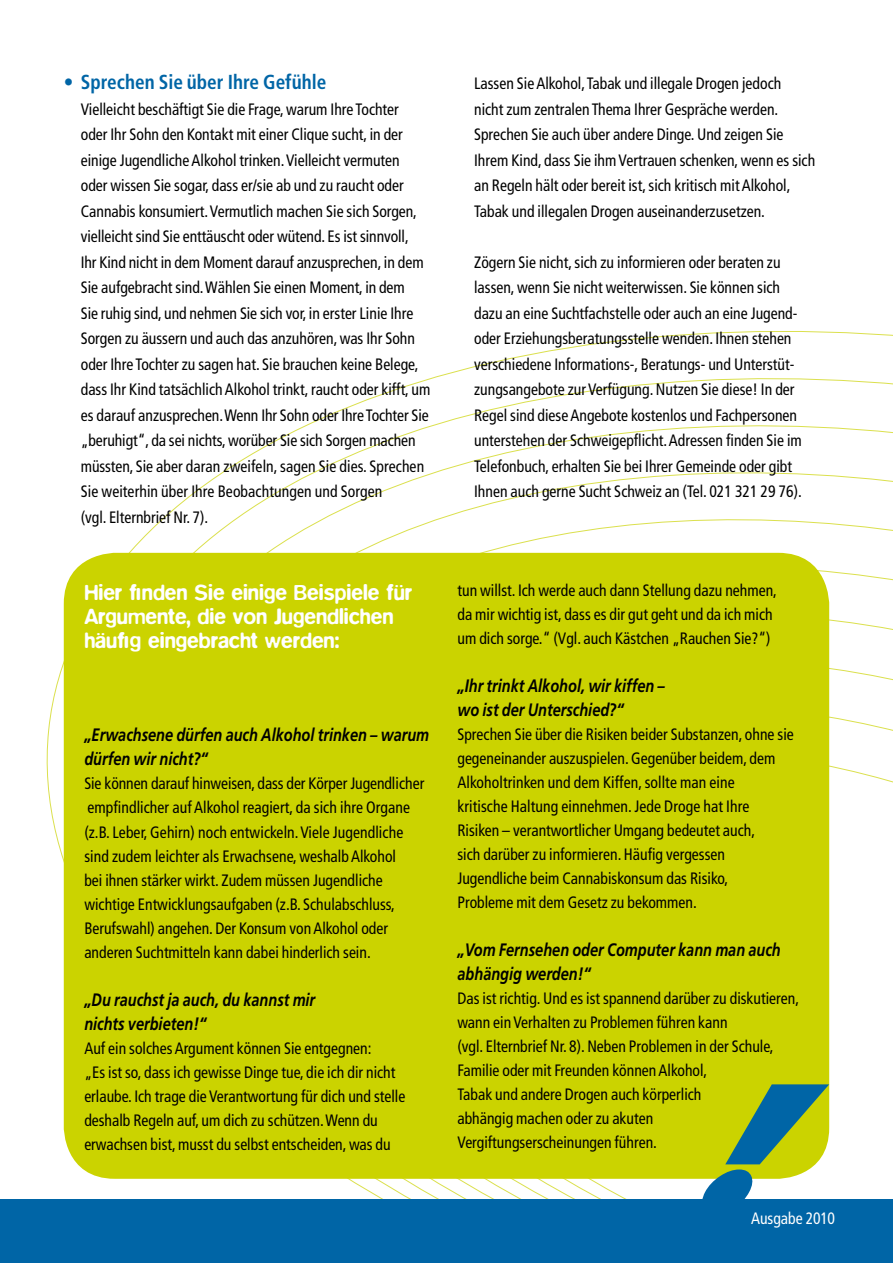
<style>
.page{position:relative;width:893px;height:1263px;background:#fff}
.page>*{position:absolute;margin:0;border:0;box-sizing:border-box;transform-origin:0 0}
.t1{font:500 22.5px/24px "Blur";color:#fff;scale:.95 1}
.t2{font:700 condensed 20.25px "Frutiger";color:#0065a6;scale:.95 1}
.t3{font:italic 700 18px/24px "Frutiger";color:#000;scale:.81 1}
.t4{font:condensed 16.5px/25.5px "Frutiger";color:#000;scale:.95 1}
.t5{font:condensed 16.5px "Frutiger";color:#fff;scale:.95 1}
</style>
<div class="page">
<svg style="left:367px;top:711px;width:526px;height:488px"></svg>
<div style="left:0;top:1199px;width:893px;height:64px;background:#0065a6"></div>
<div style="left:64px;top:553px;width:765px;height:626px;background:#cbd300;border-radius:51px"></div>
<svg style="left:701px;top:1084px;width:128px;height:115px"></svg>
<p class="t2" style="left:64px;top:70px;width:278px">• Sprechen Sie über Ihre Gefühle</p>
<p class="t4" style="left:81px;top:96px;width:369px">Vielleicht beschäftigt Sie die Frage, warum Ihre Tochter<br>oder Ihr Sohn den Kontakt mit einer Clique sucht, in der einige Jugendliche Alkohol trinken. Vielleicht vermuten oder wissen Sie sogar, dass er/sie ab und zu raucht oder Cannabis konsumiert. Vermutlich machen Sie sich Sorgen, vielleicht sind Sie enttäuscht oder wütend. Es ist sinnvoll,<br>Ihr Kind nicht in dem Moment darauf anzusprechen, in dem Sie aufgebracht sind. Wählen Sie einen Moment, in dem<br>Sie ruhig sind, und nehmen Sie sich vor, in erster Linie Ihre Sorgen zu äussern und auch das anzuhören, was Ihr Sohn oder Ihre Tochter zu sagen hat. Sie brauchen keine Belege, dass Ihr Kind tatsächlich Alkohol trinkt, raucht oder kifft, um es darauf anzusprechen. Wenn Ihr Sohn oder Ihre Tochter Sie „beruhigt“, da sei nichts, worüber Sie sich Sorgen machen müssten, Sie aber daran zweifeln, sagen Sie dies. Sprechen Sie weiterhin über Ihre Beobachtungen und Sorgen<br>(vgl. Elternbrief Nr. 7).</p>
<h1 class="t1" style="left:84px;top:581px;width:347px">Hier finden Sie einige Beispiele für<br>Argumente, die von Jugendlichen häufig eingebracht werden:</h1>
<p class="t3" style="left:84px;top:723px;width:427px">„Erwachsene dürfen auch Alkohol trinken – warum dürfen wir nicht?“</p>
<p class="t4" style="left:84px;top:772px;width:360px;line-height:24px">Sie können darauf hinweisen, dass der Körper Jugendlicher empfindlicher auf Alkohol reagiert, da sich ihre Organe (z.B. Leber, Gehirn) noch entwickeln. Viele Jugendliche sind zudem leichter als Erwachsene, weshalb Alkohol<br>bei ihnen stärker wirkt. Zudem müssen Jugendliche wichtige Entwicklungsaufgaben (z.B. Schulabschluss, Berufswahl) angehen. Der Konsum von Alkohol oder anderen Suchtmitteln kann dabei hinderlich sein.</p>
<p class="t3" style="left:84px;top:987px;width:287px">„Du rauchst ja auch, du kannst mir nichts verbieten!“</p>
<p class="t4" style="left:84px;top:1036px;width:339px;line-height:24px">Auf ein solches Argument können Sie entgegnen:<br>„Es ist so, dass ich gewisse Dinge tue, die ich dir nicht erlaube. Ich trage die Verantwortung für dich und stelle deshalb Regeln auf, um dich zu schützen. Wenn du erwachsen bist, musst du selbst entscheiden, was du</p>
<p class="t4" style="left:474px;top:71px;width:361px">Lassen Sie Alkohol, Tabak und illegale Drogen jedoch<br>nicht zum zentralen Thema Ihrer Gespräche werden.<br>Sprechen Sie auch über andere Dinge. Und zeigen Sie Ihrem Kind, dass Sie ihm Vertrauen schenken, wenn es sich an Regeln hält oder bereit ist, sich kritisch mit Alkohol, Tabak und illegalen Drogen auseinanderzusetzen.</p>
<p class="t4" style="left:474px;top:249px;width:346px">Zögern Sie nicht, sich zu informieren oder beraten zu lassen, wenn Sie nicht weiterwissen. Sie können sich dazu an eine Suchtfachstelle oder auch an eine Jugend&shy;oder Erziehungsberatungsstelle wenden. Ihnen stehen verschiedene Informations-, Beratungs- und Unterstüt&shy;zungsangebote zur Verfügung. Nutzen Sie diese! In der Regel sind diese Angebote kostenlos und Fachpersonen unterstehen der Schweigepflicht. Adressen finden Sie im Telefonbuch, erhalten Sie bei Ihrer Gemeinde oder gibt Ihnen auch gerne Sucht Schweiz an (Tel. 021 321 29 76).</p>
<p class="t4" style="left:457px;top:578px;width:338px;line-height:24px">tun willst. Ich werde auch dann Stellung dazu nehmen, da mir wichtig ist, dass es dir gut geht und da ich mich um dich sorge.“ (Vgl. auch Kästchen „Rauchen Sie?“)</p>
<p class="t3" style="left:457px;top:673px;width:257px">„Ihr trinkt Alkohol, wir kiffen – wo ist der Unterschied?“</p>
<p class="t4" style="left:457px;top:722px;width:355px;line-height:24px">Sprechen Sie über die Risiken beider Substanzen, ohne sie gegeneinander auszuspielen. Gegenüber beidem, dem Alkoholtrinken und dem Kiffen, sollte man eine<br>kritische Haltung einnehmen. Jede Droge hat Ihre Risiken – verantwortlicher Umgang bedeutet auch,<br>sich darüber zu informieren. Häufig vergessen Jugendliche beim Cannabiskonsum das Risiko,<br>Probleme mit dem Gesetz zu bekommen.</p>
<p class="t3" style="left:457px;top:937px;width:401px">„Vom Fernsehen oder Computer kann man auch abhängig werden!“</p>
<p class="t4" style="left:457px;top:986px;width:361px;line-height:24px">Das ist richtig. Und es ist spannend darüber zu diskutieren, wann ein Verhalten zu Problemen führen kann<br>(vgl. Elternbrief Nr. 8). Neben Problemen in der Schule, Familie oder mit Freunden können Alkohol,<br>Tabak und andere Drogen auch körperlich<br>abhängig machen oder zu akuten Vergiftungserscheinungen führen.</p>
<p class="t5" style="left:751px;top:1209px;width:90px">Ausgabe 2010</p>
</div>
